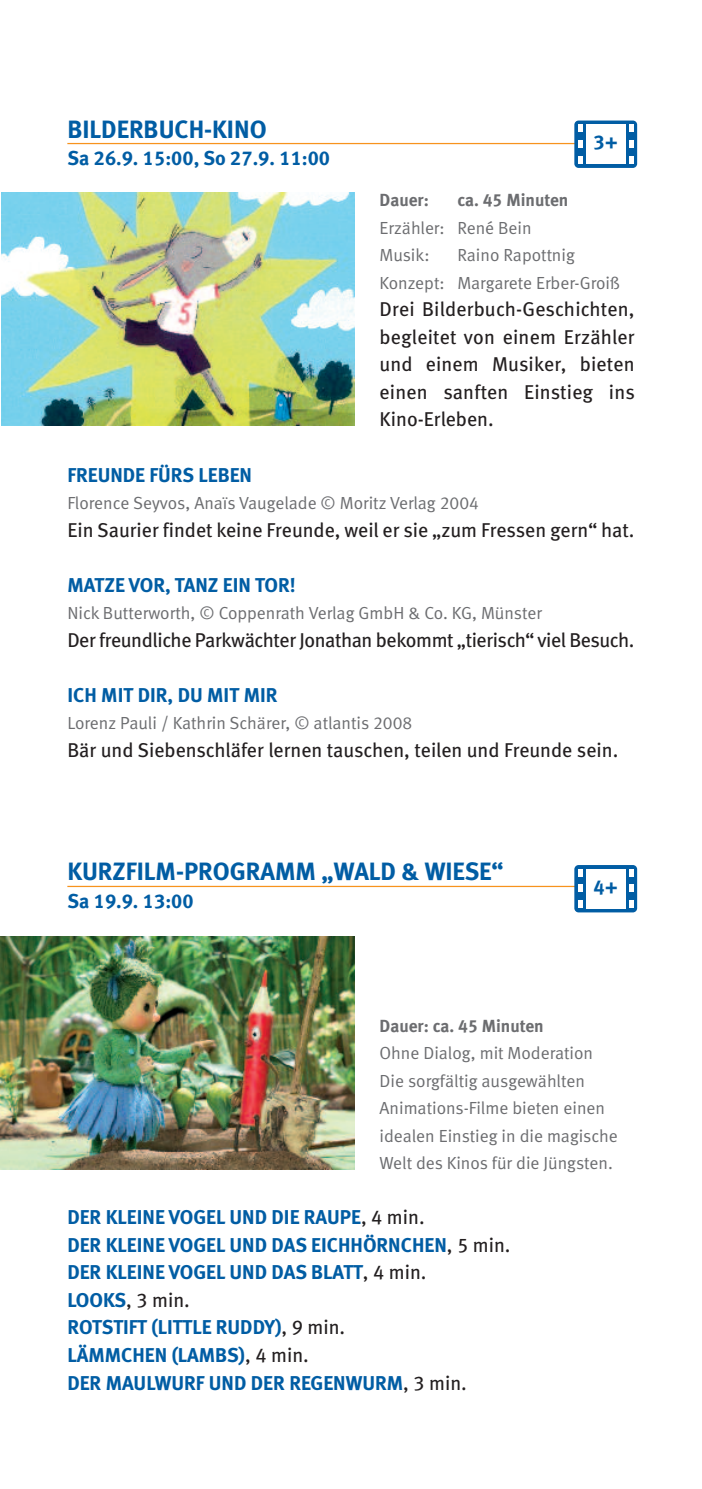
<style>
.page{position:relative;width:702px;height:1489px;background:#fff}
.page>*{position:absolute;margin:0;border:0;box-sizing:border-box;transform-origin:0 0}
.t1{font:25px "Meta Bold LF";color:#015da4}
.t2{font:20px/27.5px "Meta Bold LF";color:#015da4}
.t3{font:20px/27.5px "Meta Book LF";color:#231f20;text-align:justify}
.t4{font:20px "Meta Book LF";letter-spacing:-.02em;color:#231f20}
.t5{font:17.5px/27.5px "Meta Normal LF";color:#6c6d70}
.t6{font:17.5px "Meta Bold LF";color:#6c6d70}
.s1{font-family:"Meta Book LF";color:#231f20}
.s2{font-family:"Meta Bold LF";color:#015da4}
</style>
<div class="page">
<hr style="left:67px;top:143px;width:567px;height:1px;background:#f7931d">
<hr style="left:67px;top:885px;width:567px;height:2px;background:#f7931d">
<img style="left:2px;top:193px;width:352px;height:232px">
<img style="left:0;top:936px;width:354px;height:232px">
<div style="left:574px;top:120px;width:63px;height:48px;background:#015da4;border-radius:4px"></div>
<div style="left:586px;top:125px;width:39px;height:39px;background:#fff"></div>
<svg style="left:578px;top:125px;width:4px;height:7px"></svg>
<svg style="left:578px;top:156px;width:4px;height:7px"></svg>
<svg style="left:578px;top:140px;width:4px;height:8px"></svg>
<svg style="left:629px;top:125px;width:4px;height:7px"></svg>
<svg style="left:629px;top:156px;width:4px;height:7px"></svg>
<svg style="left:629px;top:140px;width:4px;height:8px"></svg>
<div style="left:574px;top:865px;width:63px;height:47px;background:#015da4;border-radius:4px"></div>
<div style="left:586px;top:869px;width:39px;height:39px;background:#fff"></div>
<svg style="left:578px;top:869px;width:4px;height:7px"></svg>
<svg style="left:578px;top:900px;width:4px;height:7px"></svg>
<svg style="left:578px;top:884px;width:4px;height:8px"></svg>
<svg style="left:629px;top:869px;width:4px;height:7px"></svg>
<svg style="left:629px;top:900px;width:4px;height:7px"></svg>
<svg style="left:629px;top:884px;width:4px;height:8px"></svg>
<h1 class="t1" style="left:67px;top:120px;width:201px">BILDERBUCH-KINO</h1>
<p class="t2" style="left:67px;top:146px;width:264px">Sa 26.9. 15:00, So 27.9. 11:00</p>
<p class="t2" style="left:593px;top:130px;width:26px">3+</p>
<p class="t6" style="left:379px;top:194px;width:51px">Dauer:</p>
<p class="t6" style="left:457px;top:194px;width:112px">ca. 45 Minuten</p>
<p class="t5" style="left:379px;top:215px;width:153px">Erzähler: René Bein<br>Musik:</p>
<p class="t5" style="left:379px;top:243px;width:242px;text-indent:78px">Raino Rapottnig<br>Konzept: Margarete Erber-Groiß</p>
<p class="t3" style="left:379px;top:297px;width:257px">Drei Bilderbuch-Geschichten, begleitet von einem Erzähler und einem Musiker, bieten einen sanften Einstieg ins Kino-Erleben.</p>
<p class="t2" style="left:67px;top:462px;width:186px">FREUNDE FÜRS LEBEN</p>
<p class="t5" style="left:67px;top:490px;width:413px">Florence Seyvos, Anaïs Vaugelade © Moritz Verlag 2004</p>
<p class="t3" style="left:67px;top:517px;width:568px">Ein Saurier findet keine Freunde, weil er sie „zum Fressen gern“ hat.</p>
<p class="t2" style="left:67px;top:572px;width:230px">MATZE VOR, TANZ EIN TOR!</p>
<p class="t5" style="left:67px;top:600px;width:476px">Nick Butterworth, © Coppenrath Verlag GmbH &amp; Co. KG, Münster</p>
<p class="t4" style="left:67px;top:632px;width:568px">Der freundliche Parkwächter Jonathan bekommt „tierisch“ viel Besuch.</p>
<p class="t2" style="left:67px;top:682px;width:211px">ICH MIT DIR, DU MIT MIR</p>
<p class="t5" style="left:67px;top:710px;width:346px">Lorenz Pauli / Kathrin Schärer, © atlantis 2008</p>
<p class="t3" style="left:67px;top:737px;width:552px">Bär und Siebenschläfer lernen tauschen, teilen und Freunde sein.</p>
<h1 class="t1" style="left:67px;top:862px;width:438px">KURZFILM-PROGRAMM „WALD &amp; WIESE“</h1>
<p class="t2" style="left:67px;top:889px;width:128px">Sa 19.9. 13:00</p>
<p class="t2" style="left:593px;top:874px;width:26px">4+</p>
<p class="t6" style="left:379px;top:1019px;width:166px">Dauer: ca. 45 Minuten</p>
<p class="t5" style="left:379px;top:1040px;width:240px">Ohne Dialog, mit Moderation<br>Die sorgfältig ausgewählten<br>Animations-Filme bieten einen idealen Einstieg in die magische<br>Welt des Kinos für die Jüngsten.</p>
<p class="t2" style="left:67px;top:1205px;width:444px">DER KLEINE VOGEL UND DIE RAUPE<span class="s1">, 4 min.<br></span>DER KLEINE VOGEL UND DAS EICHHÖRNCHEN<span class="s1">, 5 min.<br></span>DER KLEINE VOGEL UND DAS BLATT<span class="s1">, 4 min.</span></p>
<p class="t3" style="left:67px;top:1287px;width:124px"><span class="s2">LOOKS</span>, 3 min.</p>
<p class="t2" style="left:67px;top:1315px;width:401px">ROTSTIFT (LITTLE RUDDY)<span class="s1">, 9 min.<br></span>LÄMMCHEN (LAMBS)<span class="s1">, 4 min.<br></span>DER MAULWURF UND DER REGENWURM<span class="s1">, 3 min.</span></p>
</div>
